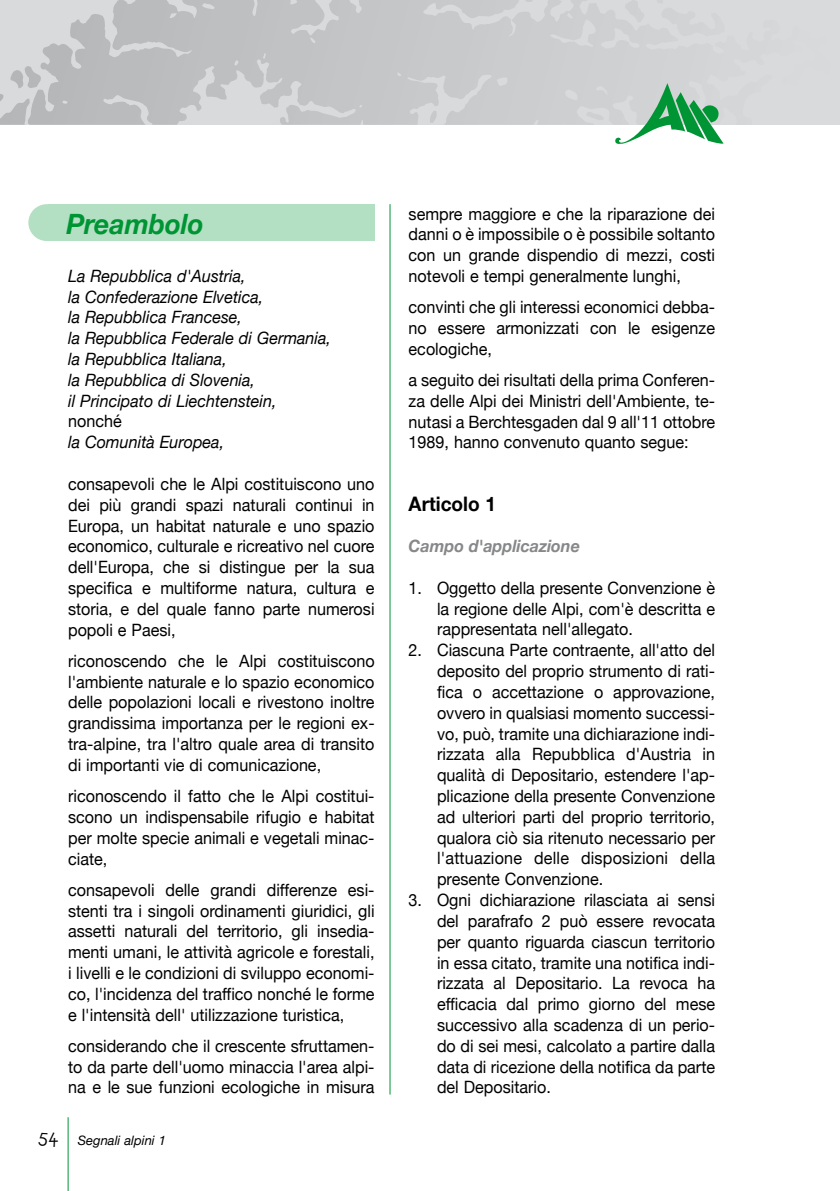
<style>
.page{position:relative;width:840px;height:1191px;background:#fff}
.page>*{position:absolute;margin:0;border:0;box-sizing:border-box;transform-origin:0 0}
.t1{font:italic 700 28px "Helvetica Neue";color:#009534;scale:.95 1}
.t2{font:700 20px "Helvetica Neue";color:#000;scale:.95 1}
.t3{font:17px/20.8px "Helvetica Neue";color:#000;text-align:justify;scale:.95 1}
.t4{font:italic 17px/20.8px "Helvetica Neue";color:#000;scale:.95 1}
.t5{font:italic 700 17px "Helvetica Neue";color:#87888a;scale:.95 1}
.t6{font:italic 13px "Helvetica Neue";color:#000}
.s1{font-family:"Friday";font-style:normal;font-size:22px}
</style>
<div class="page">
<svg style="left:0;top:0;width:839px;height:125px;background:#cacbcd"></svg>
<svg style="left:422px;top:0;width:240px;height:36px;background:#cfd0d2"></svg>
<svg style="left:613px;top:83px;width:110px;height:61px"></svg>
<hr style="left:839px;top:0;width:1px;height:125px;background:#d9dadb">
<hr style="left:68px;top:1117px;width:1px;height:74px;background:#009534">
<hr style="left:389px;top:204px;width:1px;height:890px;background:#009534">
<div style="left:28px;top:204px;width:37px;height:37px;background:#b3dfc2;border-radius:50%"></div>
<div style="left:48px;top:204px;width:326px;height:37px;background:#b3dfc2"></div>
<h1 class="t1" style="left:66px;top:207px;width:146px">Preambolo</h1>
<p class="t4" style="left:68px;top:265px;width:278px">La Repubblica d'Austria,<br>la Confederazione Elvetica,<br>la Repubblica Francese,<br>la Repubblica Federale di Germania, la Repubblica Italiana,<br>la Repubblica di Slovenia,<br>il Principato di Liechtenstein,</p>
<p class="t3" style="left:68px;top:411px;width:58px">nonché</p>
<p class="t4" style="left:68px;top:431px;width:166px">la Comunità Europea,</p>
<p class="t3" style="left:68px;top:473px;width:324px">consapevoli che le Alpi costituiscono uno dei più grandi spazi naturali continui in Europa, un habitat naturale e uno spazio economico, culturale e ricreativo nel cuore dell'Europa, che si distingue per la sua specifica e multiforme natura, cultura e storia, e del quale fanno parte numerosi popoli e Paesi,</p>
<p class="t3" style="left:68px;top:650px;width:324px">riconoscendo che le Alpi costituiscono l'ambiente naturale e lo spazio economico delle popolazioni locali e rivestono inoltre grandissima importanza per le regioni ex&shy;tra-alpine, tra l'altro quale area di transito di importanti vie di comunicazione,</p>
<p class="t3" style="left:68px;top:785px;width:324px">riconoscendo il fatto che le Alpi costitui&shy;scono un indispensabile rifugio e habitat per molte specie animali e vegetali minac&shy;ciate,</p>
<p class="t3" style="left:68px;top:879px;width:324px">consapevoli delle grandi differenze esi&shy;stenti tra i singoli ordinamenti giuridici, gli assetti naturali del territorio, gli insedia&shy;menti umani, le attività agricole e forestali, i livelli e le condizioni di sviluppo economi&shy;co, l'incidenza del traffico nonché le forme e l'intensità dell' utilizzazione turistica,</p>
<p class="t3" style="left:68px;top:1035px;width:324px">considerando che il crescente sfruttamen&shy;to da parte dell'uomo minaccia l'area alpi&shy;na e le sue funzioni ecologiche in misura</p>
<p class="t6" style="left:38px;top:1132px;width:129px"><span class="s1">54</span> Segnali alpini 1</p>
<p class="t3" style="left:408px;top:203px;width:324px">sempre maggiore e che la riparazione dei danni o è impossibile o è possibile soltanto con un grande dispendio di mezzi, costi notevoli e tempi generalmente lunghi,</p>
<p class="t3" style="left:408px;top:296px;width:324px">convinti che gli interessi economici debba&shy;no essere armonizzati con le esigenze ecologiche,</p>
<p class="t3" style="left:408px;top:369px;width:324px">a seguito dei risultati della prima Conferen&shy;za delle Alpi dei Ministri dell'Ambiente, te&shy;nutasi a Berchtesgaden dal 9 all'11 ottobre 1989, hanno convenuto quanto segue:</p>
<p class="t2" style="left:408px;top:491px;width:93px">Articolo 1</p>
<p class="t5" style="left:408px;top:535px;width:182px">Campo d'applicazione</p>
<p class="t3" style="left:437px;top:577px;width:294px;text-indent:-28px">1. Oggetto della presente Convenzione è la regione delle Alpi, com'è descritta e rappresentata nell'allegato.</p>
<p class="t3" style="left:437px;top:639px;width:294px;text-indent:-28px">2. Ciascuna Parte contraente, all'atto del deposito del proprio strumento di rati&shy;fica o accettazione o approvazione, ovvero in qualsiasi momento successi&shy;vo, può, tramite una dichiarazione indi&shy;rizzata alla Repubblica d'Austria in qualità di Depositario, estendere l'ap&shy;plicazione della presente Convenzione ad ulteriori parti del proprio territorio, qualora ciò sia ritenuto necessario per l'attuazione delle disposizioni della presente Convenzione.</p>
<p class="t3" style="left:437px;top:889px;width:294px;text-indent:-28px">3. Ogni dichiarazione rilasciata ai sensi del parafrafo 2 può essere revocata per quanto riguarda ciascun territorio in essa citato, tramite una notifica indi&shy;rizzata al Depositario. La revoca ha efficacia dal primo giorno del mese successivo alla scadenza di un perio&shy;do di sei mesi, calcolato a partire dalla data di ricezione della notifica da parte del Depositario.</p>
</div>
